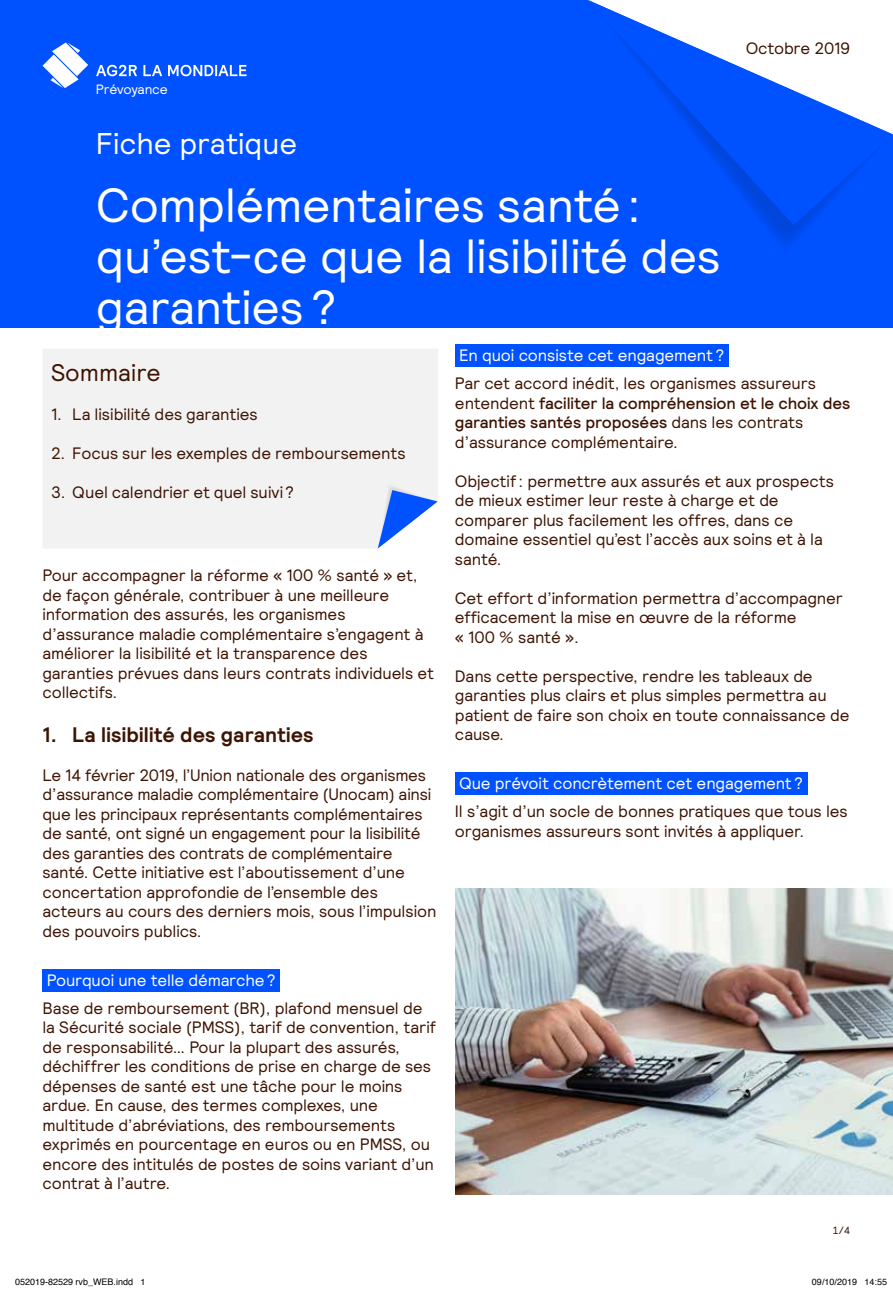
<style>
.page{position:relative;width:893px;height:1290px;background:#fff}
.page>*{position:absolute;margin:0;border:0;box-sizing:border-box;transform-origin:0 0}
.t1{font:48px/51px "Relative";letter-spacing:-.005em;color:#fff}
.t2{font:30px "Relative";letter-spacing:-.005em;color:#fff}
.t3{font:24px "Relative";color:#3d1302}
.t4{font:700 21px "Relative";letter-spacing:.005em;color:#3d1302}
.t5{font:16.5px/19.5px "Relative";letter-spacing:-.01em;color:#3d1302}
.t6{font:16.5px "Relative";letter-spacing:-.01em;color:#fff}
.t7{font:13.5px "Relative";letter-spacing:-.02em;color:#fff}
.t8{font:10.5px "Relative";color:#3d1302}
.t9{font:9px "Helvetica";color:#000}
.s1{font-weight:500}
</style>
<div class="page">
<div style="left:0;top:0;width:893px;height:327px;background:#0051ff"></div>
<svg style="left:43px;top:43px;width:45px;height:45px"></svg>
<svg style="left:143px;top:65px;width:19px;height:11px"></svg>
<svg style="left:96px;top:65px;width:41px;height:11px"></svg>
<svg style="left:168px;top:65px;width:79px;height:11px"></svg>
<svg style="left:766px;top:225px;width:42px;height:20px"></svg>
<svg style="left:588px;top:0;width:305px;height:225px"></svg>
<div style="left:43px;top:969px;width:237px;height:23px;background:#0051ff"></div>
<div style="left:455px;top:344px;width:274px;height:23px;background:#0051ff"></div>
<div style="left:455px;top:772px;width:353px;height:23px;background:#0051ff"></div>
<img style="left:455px;top:889px;width:438px;height:306px">
<div style="left:43px;top:349px;width:395px;height:200px;background:#f2f2f2"></div>
<svg style="left:378px;top:483px;width:60px;height:66px"></svg>
<p class="t7" style="left:96px;top:81px;width:73px">Prévoyance</p>
<p class="t5" style="left:746px;top:38px;width:106px">Octobre 2019</p>
<h2 class="t2" style="left:96px;top:124px;width:203px">Fiche pratique</h2>
<h1 class="t1" style="left:96px;top:178px;width:626px">Complémentaires santé: qu’est‑ce que la lisibilité des garanties?</h1>
<p class="t6" style="left:459px;top:345px;width:267px">En quoi consiste cet engagement?</p>
<p class="t5" style="left:455px;top:373px;width:397px">Par cet accord inédit, les organismes assureurs entendent <span class="s1">faciliter la compréhension et le choix des garanties santés proposées</span> dans les contrats d’assurance complémentaire.</p>
<p class="t5" style="left:455px;top:470px;width:380px">Objectif: permettre aux assurés et aux prospects de mieux estimer leur reste à charge et de comparer plus facilement les offres, dans ce domaine essentiel qu’est l’accès aux soins et à la santé.</p>
<p class="t5" style="left:455px;top:587px;width:389px">Cet effort d’information permettra d’accompagner efficacement la mise en œuvre de la réforme<br>« 100 % santé ».</p>
<p class="t5" style="left:455px;top:665px;width:396px">Dans cette perspective, rendre les tableaux de garanties plus clairs et plus simples permettra au patient de faire son choix en toute connaissance de cause.</p>
<p class="t6" style="left:459px;top:773px;width:346px">Que prévoit concrètement cet engagement?</p>
<p class="t5" style="left:455px;top:801px;width:394px">Il s’agit d’un socle de bonnes pratiques que tous les organismes assureurs sont invités à appliquer.</p>
<h3 class="t3" style="left:51px;top:357px;width:111px">Sommaire</h3>
<p class="t5" style="left:51px;top:404px;width:208px">1. La lisibilité des garanties</p>
<p class="t5" style="left:51px;top:443px;width:356px">2. Focus sur les exemples de remboursements</p>
<p class="t5" style="left:51px;top:482px;width:245px">3. Quel calendrier et quel suivi?</p>
<p class="t5" style="left:43px;top:565px;width:393px">Pour accompagner la réforme « 100 % santé » et, de façon générale, contribuer à une meilleure information des assurés, les organismes d’assurance maladie complémentaire s’engagent à améliorer la lisibilité et la transparence des garanties prévues dans leurs contrats individuels et collectifs.</p>
<p class="t4" style="left:43px;top:720px;width:273px">1. La lisibilité des garanties</p>
<p class="t5" style="left:43px;top:765px;width:395px">Le 14 février 2019, l’Union nationale des organismes d’assurance maladie complémentaire (Unocam) ainsi que les principaux représentants complémentaires de santé, ont signé un engagement pour la lisibilité des garanties des contrats de complémentaire santé. Cette initiative est l’aboutissement d’une concertation approfondie de l’ensemble des acteurs au cours des derniers mois, sous l’impulsion des pouvoirs publics.</p>
<p class="t6" style="left:47px;top:969px;width:231px">Pourquoi une telle démarche?</p>
<p class="t5" style="left:43px;top:998px;width:395px">Base de remboursement (BR), plafond mensuel de la Sécurité sociale (PMSS), tarif de convention, tarif de responsabilité… Pour la plupart des assurés, déchiffrer les conditions de prise en charge de ses dépenses de santé est une tâche pour le moins ardue. En cause, des termes complexes, une multitude d’abréviations, des remboursements exprimés en pourcentage en euros ou en PMSS, ou encore des intitulés de postes de soins variant d’un contrat à l’autre.</p>
<p class="t8" style="left:832px;top:1224px;width:20px">1/4</p>
<p class="t9" style="left:15px;top:1275px;width:132px">052019-82529 rvb_WEB.indd 1</p>
<p class="t9" style="left:812px;top:1275px;width:77px">09/10/2019 14:55</p>
</div>
